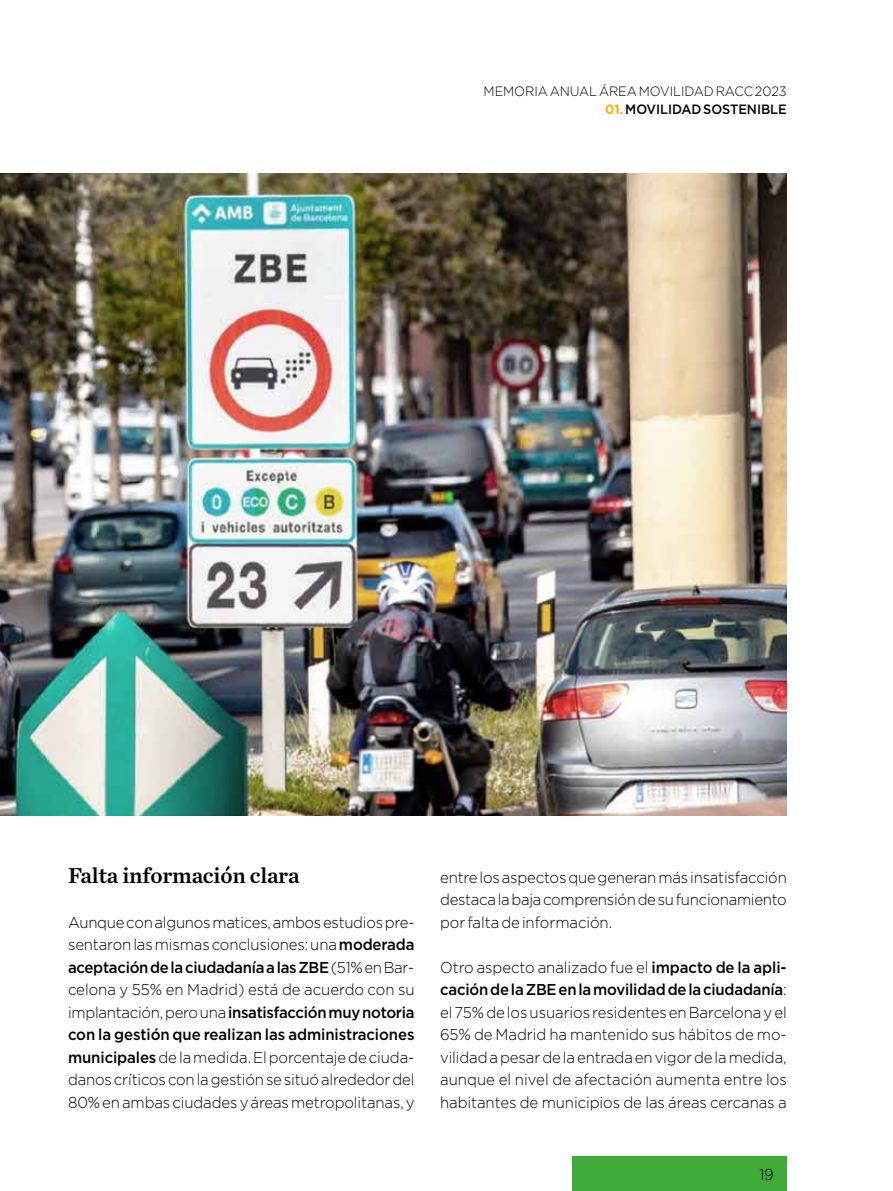
<style>
.page{position:relative;width:893px;height:1191px;background:#fff}
.page>*{position:absolute;margin:0;border:0;box-sizing:border-box;transform-origin:0 0}
.t1{font:22.5px "Chronicle Text G1 Semi";letter-spacing:-.01em;color:#000}
.t2{font:300 15.75px/22.5px "Gotham";letter-spacing:-.005em;color:#000;text-align:justify;scale:.95 1}
.t3{font:300 13.5px "Gotham";letter-spacing:-.005em;color:#000;scale:.95 1}
.t4{font:500 13.5px "Gotham";letter-spacing:-.005em;color:#000;scale:.95 1}
.s1{font-weight:700;color:#fab100}
.s2{font-weight:500}
</style>
<div class="page">
<img style="left:0;top:173px;width:787px;height:642px">
<div style="left:573px;top:1157px;width:214px;height:34px;background:#41ab39"></div>
<p class="t3" style="left:484px;top:83px;width:320px">MEMORIA ANUAL ÁREA MOVILIDAD RACC 2023</p>
<p class="t4" style="left:605px;top:100px;width:192px"><span class="s1">01.</span> MOVILIDAD SOSTENIBLE</p>
<h1 class="t1" style="left:68px;top:857px;width:233px">Falta información clara</h1>
<p class="t2" style="left:68px;top:910px;width:366px">Aunque con algunos matices, ambos estudios pre&shy;sentaron las mismas conclusiones: una <span class="s2">moderada aceptación de la ciudadanía a las ZBE</span> (51% en Bar&shy;celona y 55% en Madrid) está de acuerdo con su implantación, pero una <span class="s2">insatisfacción muy notoria con la gestión que realizan las administraciones municipales</span> de la medida. El porcentaje de ciuda&shy;danos críticos con la gestión se situó alrededor del 80% en ambas ciudades y áreas metropolitanas, y</p>
<p class="t2" style="left:440px;top:865px;width:366px">entre los aspectos que generan más insatisfacción destaca la baja comprensión de su funcionamiento por falta de información.</p>
<p class="t2" style="left:440px;top:955px;width:367px">Otro aspecto analizado fue el <span class="s2">impacto de la apli&shy;cación de la ZBE en la movilidad de la ciudadanía</span>: el 75% de los usuarios residentes en Barcelona y el 65% de Madrid ha mantenido sus hábitos de mo&shy;vilidad a pesar de la entrada en vigor de la medida, aunque el nivel de afectación aumenta entre los habitantes de municipios de las áreas cercanas a</p>
<p class="t2" style="left:759px;top:1163px;width:17px">19</p>
</div>
